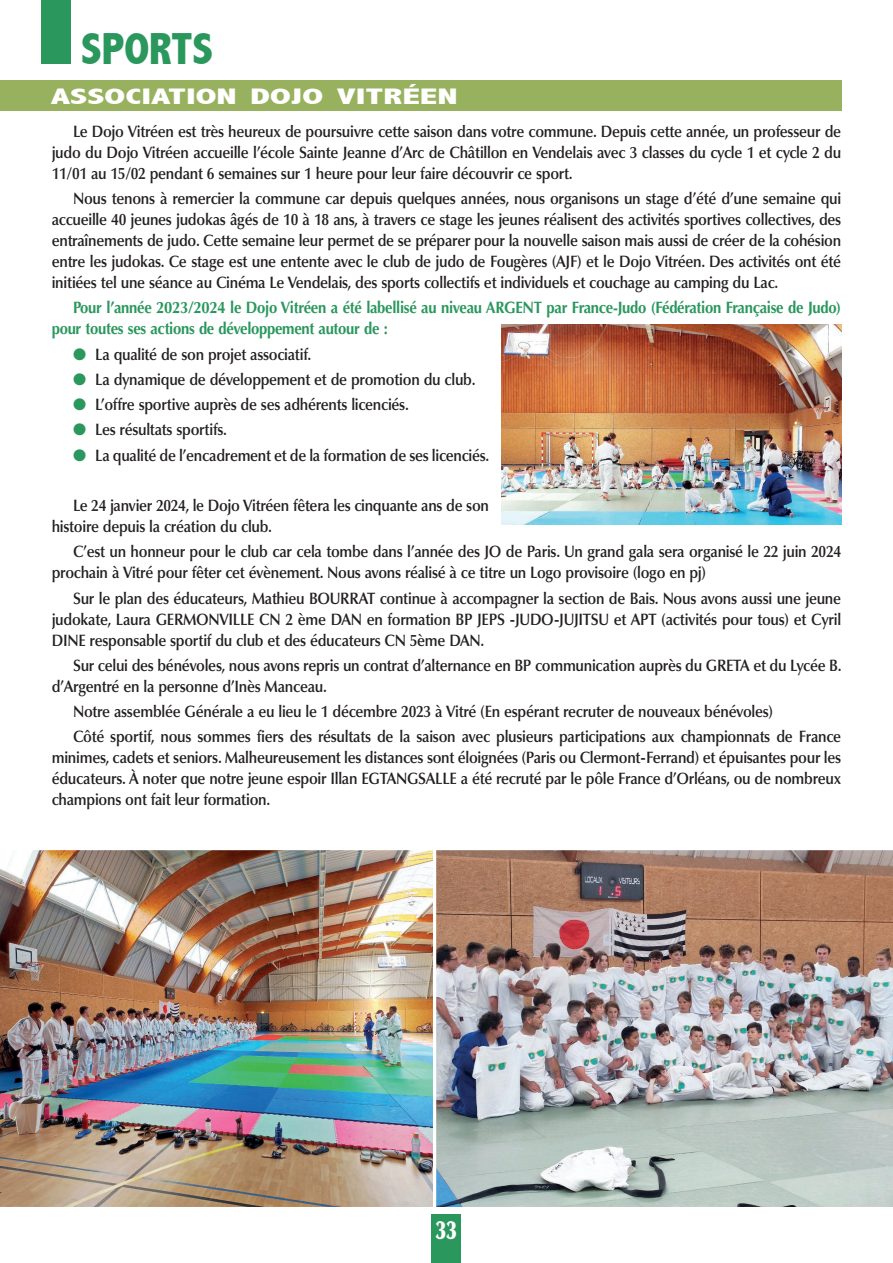
<style>
.page{position:relative;width:893px;height:1263px;background:#fff}
.page>*{position:absolute;margin:0;border:0;box-sizing:border-box;transform-origin:0 0}
.t1{font:800 condensed 45px "Abadi";color:#2a975d}
.t2{font:900 25.5px "Optima LT Std";color:#fff;scale:.73 1}
.t3{font:800 condensed 22.5px "Abadi";color:#fff;scale:1.67 1}
.t4{font:600 16.5px/21px "Optima LT Std";letter-spacing:-.02em;color:#231f20;text-align:justify;scale:.9 1}
.t5{font:700 16.5px/21px "Optima LT Std";letter-spacing:-.02em;color:#2a975d;scale:.9 1}
.s1{color:#2a975d}
</style>
<div class="page">
<div style="left:0;top:81px;width:842px;height:30px;background:#98b15e"></div>
<img style="left:436px;top:850px;width:457px;height:357px">
<img style="left:502px;top:324px;width:340px;height:200px">
<img style="left:0;top:850px;width:433px;height:357px">
<div style="left:41px;top:0;width:30px;height:64px;background:#2a975d"></div>
<div style="left:432px;top:1214px;width:29px;height:49px;background:#2a975d"></div>
<h1 class="t1" style="left:81px;top:23px;width:23px">SPORTS</h1>
<h3 class="t3" style="left:51px;top:84px;width:245px">ASSOCIATION DOJO VITRÉEN</h3>
<p class="t4" style="left:52px;top:121px;width:879px;text-indent:21px">Le Dojo Vitréen est très heureux de poursuivre cette saison dans votre commune. Depuis cette année, un professeur de judo du Dojo Vitréen accueille l’école Sainte Jeanne d’Arc de Châtillon en Vendelais avec 3 classes du cycle 1 et cycle 2 du 11/01 au 15/02 pendant 6 semaines sur 1 heure pour leur faire découvrir ce sport.</p>
<p class="t4" style="left:52px;top:188px;width:879px;text-indent:21px">Nous tenons à remercier la commune car depuis quelques années, nous organisons un stage d’été d’une semaine qui accueille 40 jeunes judokas âgés de 10 à 18 ans, à travers ce stage les jeunes réalisent des activités sportives collectives, des entraînements de judo. Cette semaine leur permet de se préparer pour la nouvelle saison mais aussi de créer de la cohésion entre les judokas. Ce stage est une entente avec le club de judo de Fougères (AJF) et le Dojo Vitréen. Des activités ont été initiées tel une séance au Cinéma Le Vendelais, des sports collectifs et individuels et couchage au camping du Lac.</p>
<p class="t5" style="left:52px;top:298px;width:879px;text-indent:21px">Pour l’année 2023/2024 le Dojo Vitréen a été labellisé au niveau ARGENT par France-Judo (Fédération Française de Judo) pour toutes ses actions de développement autour de :</p>
<p class="t4" style="left:73px;top:344px;width:266px"><span class="s1">●</span> La qualité de son projet associatif.</p>
<p class="t4" style="left:73px;top:369px;width:449px"><span class="s1">●</span> La dynamique de développement et de promotion du club.</p>
<p class="t4" style="left:73px;top:394px;width:375px"><span class="s1">●</span> L’offre sportive auprès de ses adhérents licenciés.</p>
<p class="t4" style="left:73px;top:419px;width:173px"><span class="s1">●</span> Les résultats sportifs.</p>
<p class="t4" style="left:73px;top:445px;width:464px"><span class="s1">●</span> La qualité de l’encadrement et de la formation de ses licenciés.</p>
<p class="t4" style="left:52px;top:495px;width:487px;text-indent:21px">Le 24 janvier 2024, le Dojo Vitréen fêtera les cinquante ans de son histoire depuis la création du club.</p>
<p class="t4" style="left:52px;top:541px;width:878px;text-indent:21px">C’est un honneur pour le club car cela tombe dans l’année des JO de Paris. Un grand gala sera organisé le 22 juin 2024 prochain à Vitré pour fêter cet évènement. Nous avons réalisé à ce titre un Logo provisoire (logo en pj)</p>
<p class="t4" style="left:52px;top:588px;width:879px;text-indent:21px">Sur le plan des éducateurs, Mathieu BOURRAT continue à accompagner la section de Bais. Nous avons aussi une jeune judokate, Laura GERMONVILLE CN 2 ème DAN en formation BP JEPS -JUDO-JUJITSU et APT (activités pour tous) et Cyril DINE responsable sportif du club et des éducateurs CN 5ème DAN.</p>
<p class="t4" style="left:52px;top:655px;width:879px;text-indent:21px">Sur celui des bénévoles, nous avons repris un contrat d’alternance en BP communication auprès du GRETA et du Lycée B. d’Argentré en la personne d’Inès Manceau.</p>
<p class="t4" style="left:73px;top:699px;width:855px;line-height:25.2px">Notre assemblée Générale a eu lieu le 1 décembre 2023 à Vitré (En espérant recruter de nouveaux bénévoles)<br>Côté sportif, nous sommes fiers des résultats de la saison avec plusieurs participations aux championnats de France</p>
<p class="t4" style="left:52px;top:747px;width:879px">minimes, cadets et seniors. Malheureusement les distances sont éloignées (Paris ou Clermont-Ferrand) et épuisantes pour les éducateurs. À noter que notre jeune espoir Illan EGTANGSALLE a été recruté par le pôle France d’Orléans, ou de nombreux champions ont fait leur formation.</p>
<h2 class="t2" style="left:436px;top:1215px;width:31px">33</h2>
</div>
